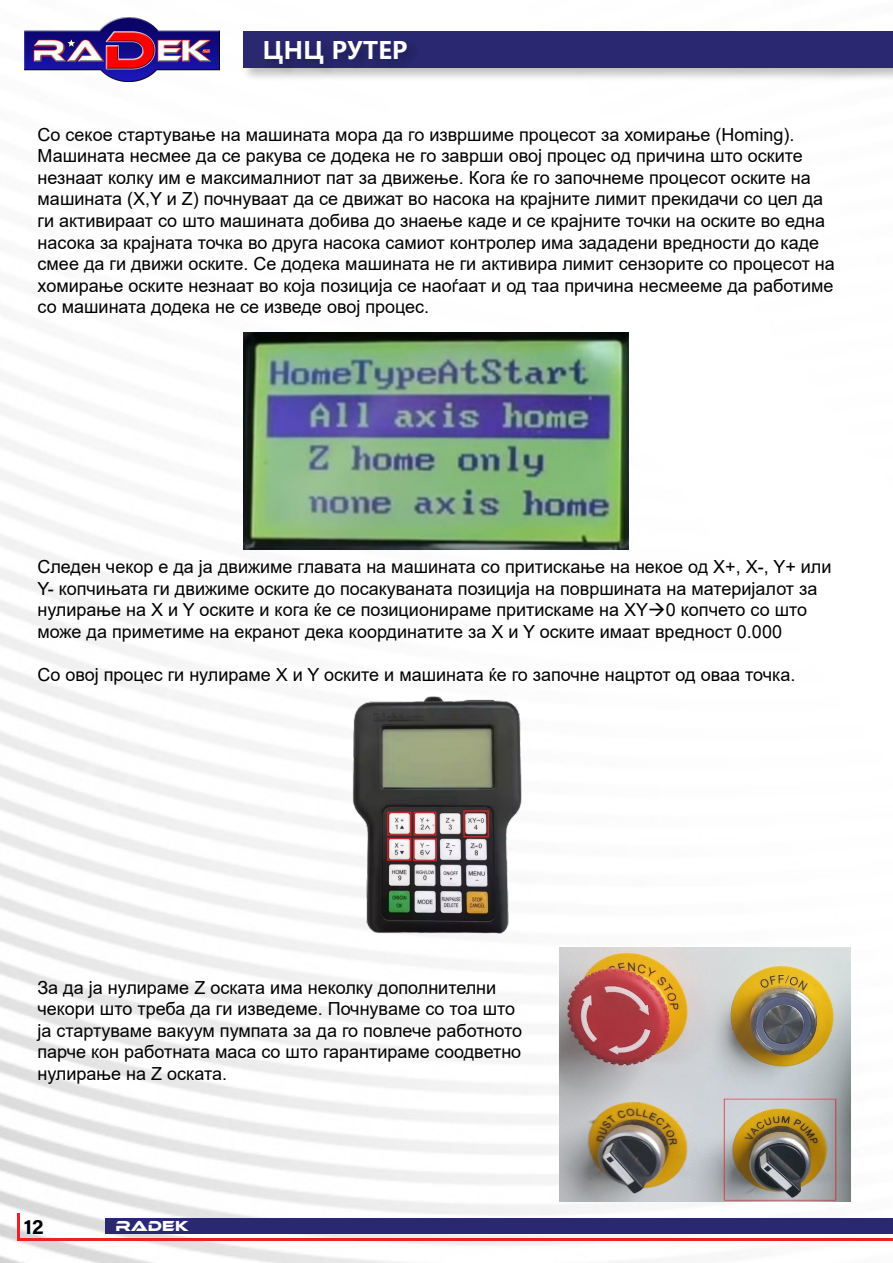
<style>
.page{position:relative;width:893px;height:1263px;background:#fff}
.page>*{position:absolute;margin:0;border:0;box-sizing:border-box;transform-origin:0 0}
.t1{font:700 24px "Microsoft Ya Hei UI";color:#fff}
.t2{font:21px "Acumin Variable Concept";color:#000}
.t3{font:18px/21.6px "Arial";color:#000}
.t4{font:15px "Ethnocentric Rg";color:#fff}
</style>
<div class="page">
<img style="left:0;top:17px;width:893px;height:1246px">
<div style="left:241px;top:29px;width:652px;height:53px;background:#000;opacity:.25"></div>
<div style="left:244px;top:31px;width:649px;height:37px;background:#292870"></div>
<img style="left:24px;top:18px;width:195px;height:64px">
<div style="left:263px;top:38px;width:157px;height:39px;background:#000;opacity:.25"></div>
<div style="left:105px;top:1218px;width:788px;height:15px;background:#292870"></div>
<hr style="left:17px;top:1213px;width:3px;height:27px;background:#ed2124">
<hr style="left:18px;top:1238px;width:875px;height:2px;background:#ed2124">
<img style="left:244px;top:333px;width:384px;height:217px">
<img style="left:342px;top:689px;width:188px;height:244px">
<img style="left:559px;top:947px;width:292px;height:255px">
<h1 class="t1" style="left:262px;top:34px;width:147px">ЦНЦ РУТЕР</h1>
<p class="t3" style="left:38px;top:123px;width:799px">Со секое стартување на машината мора да го извршиме процесот за хомирање (Homing).<br>Машината несмее да се ракува се додека не го заврши овој процес од причина што оските незнаат колку им е максималниот пат за движење. Кога ќе го започнеме процесот оските на машината (X,Y и Z) почнуваат да се движат во насока на крајните лимит прекидачи со цел да ги активираат со што машината добива до знаење каде и се крајните точки на оските во една насока за крајната точка во друга насока самиот контролер има зададени вредности до каде смее да ги движи оските. Се додека машината не ги активира лимит сензорите со процесот на хомирање оските незнаат во која позиција се наоѓаат и од таа причина несмееме да работиме со машината додека не се изведе овој процес.</p>
<p class="t3" style="left:37px;top:556px;width:796px">Следен чекор е да ја движиме главата на машината со притискање на некое од X+, X-, Y+ или Y- копчињата ги движиме оските до посакуваната позиција на површината на материјалот за нулирање на X и Y оските и кога ќе се позиционираме притискаме на XY→0 копчето со што може да приметиме на екранот дека координатите за X и Y оските имаат вредност 0.000</p>
<p class="t3" style="left:37px;top:664px;width:760px">Со овој процес ги нулираме X и Y оските и машината ќе го започне нацртот од оваа точка.</p>
<p class="t3" style="left:37px;top:976px;width:486px">За да ја нулираме Z оската има неколку дополнителни чекори што треба да ги изведеме. Почнуваме со тоа што ја стартуваме вакуум пумпата за да го повлече работното парче кон работната маса со што гарантираме соодветно нулирање на Z оската.</p>
<p class="t2" style="left:24px;top:1212px;width:22px">12</p>
<p class="t4" style="left:116px;top:1216px;width:75px">RADEK</p>
</div>
